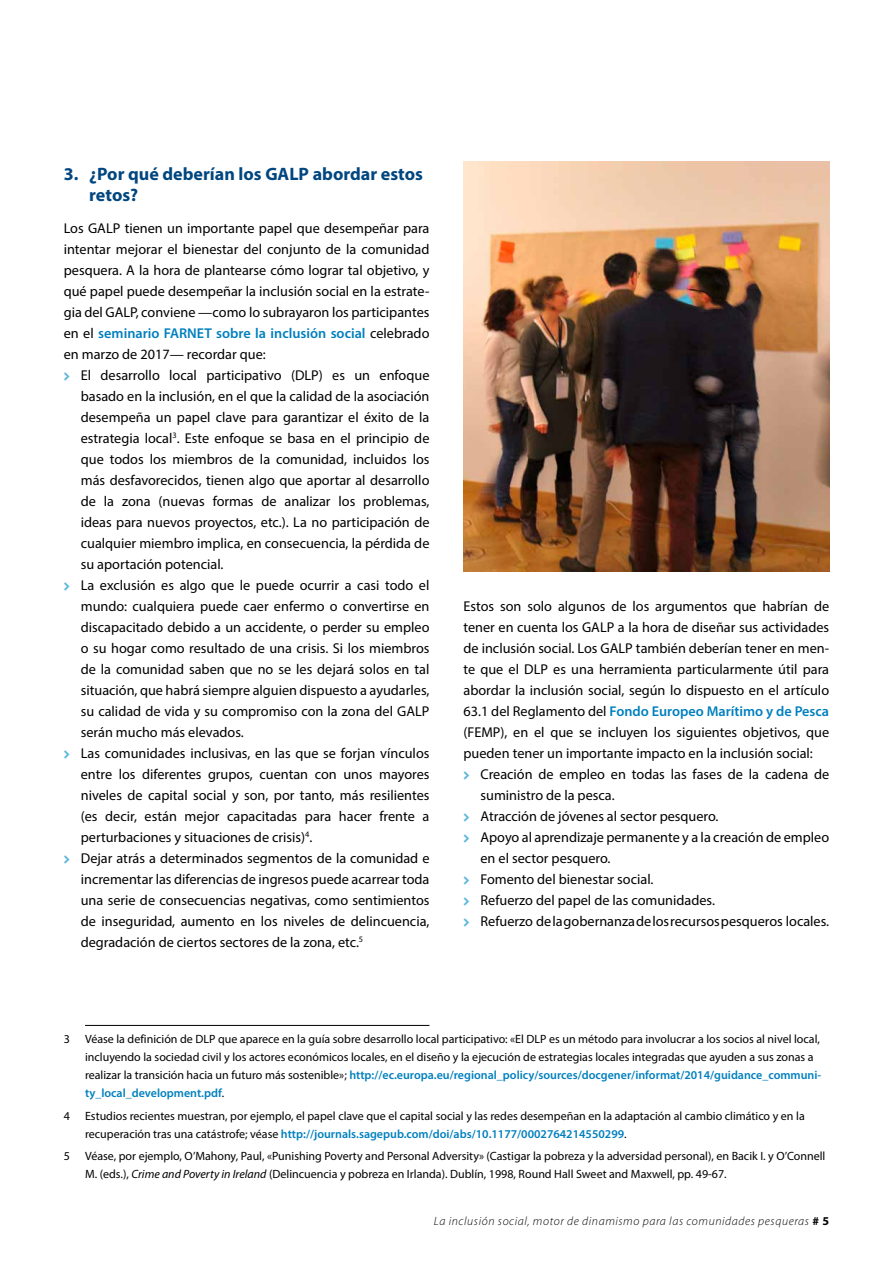
<style>
.page{position:relative;width:893px;height:1263px;background:#fff}
.page>*{position:absolute;margin:0;border:0;box-sizing:border-box;transform-origin:0 0}
.t1{font:700 18px/21px "Myriad Pro";color:#00467f}
.t2{font:14.25px/21px "Myriad Pro";color:#000;text-align:justify}
.t3{font:12px/18px "Myriad Pro";color:#000}
.t4{font:italic 300 12px "Myriad Pro";letter-spacing:.05em;color:#000}
.s1{font-weight:600;color:#0080be}
.s2{font-style:italic}
.s3{font-weight:700;font-style:normal}
</style>
<div class="page">
<hr style="left:85px;top:1025px;width:344px;height:1px;background:#000">
<img style="left:463px;top:162px;width:366px;height:410px">
<p class="t1" style="left:89px;top:163px;width:335px;text-indent:-26px">3. ¿Por qué deberían los GALP abordar estos retos?</p>
<p class="t2" style="left:64px;top:217px;width:367px">Los GALP tienen un importante papel que desempeñar para intentar mejorar el bienestar del conjunto de la comunidad pesquera. A la hora de plantearse cómo lograr tal objetivo, y qué papel puede desempeñar la inclusión social en la estrate&shy;gia del GALP, conviene —como lo subrayaron los participantes en el <span class="s1">seminario FARNET sobre la inclusión social</span> celebrado en marzo de 2017— recordar que:</p>
<p class="t2" style="left:81px;top:364px;width:350px;text-align:left">El desarrollo local participativo (DLP) es un enfoque basado en la inclusión, en el que la calidad de la asociación desempeña un papel clave para garantizar el éxito de la estrategia local<sup>3</sup>. Este enfoque se basa en el principio de que todos los miembros de la comunidad, incluidos los más desfavorecidos, tienen algo que aportar al desarrollo de la zona (nuevas formas de analizar los problemas, ideas para nuevos proyectos, etc.). La no participación de cualquier miembro implica, en consecuencia, la pérdida de su aportación potencial.<br>La exclusión es algo que le puede ocurrir a casi todo el mundo: cualquiera puede caer enfermo o convertirse en discapacitado debido a un accidente, o perder su empleo o su hogar como resultado de una crisis. Si los miembros de la comunidad saben que no se les dejará solos en tal situación, que habrá siempre alguien dispuesto a ayudarles, su calidad de vida y su compromiso con la zona del GALP serán mucho más elevados.<br>Las comunidades inclusivas, en las que se forjan vínculos entre los diferentes grupos, cuentan con unos mayores niveles de capital social y son, por tanto, más resilientes (es decir, están mejor capacitadas para hacer frente a perturbaciones y situaciones de crisis)<sup>4</sup>.<br>Dejar atrás a determinados segmentos de la comunidad e incrementar las diferencias de ingresos puede acarrear toda una serie de consecuencias negativas, como sentimientos de inseguridad, aumento en los niveles de delincuencia, degradación de ciertos sectores de la zona, etc.<sup>5</sup></p>
<p class="t2" style="left:463px;top:595px;width:367px">Estos son solo algunos de los argumentos que habrían de tener en cuenta los GALP a la hora de diseñar sus actividades de inclusión social. Los GALP también deberían tener en men&shy;te que el DLP es una herramienta particularmente útil para abordar la inclusión social, según lo dispuesto en el artículo 63.1 del Reglamento del <span class="s1">Fondo Europeo Marítimo y de Pesca </span>(FEMP), en el que se incluyen los siguientes objetivos, que pueden tener un importante impacto en la inclusión social:</p>
<p class="t2" style="left:480px;top:763px;width:350px;text-align:left">Creación de empleo en todas las fases de la cadena de suministro de la pesca.<br>Atracción de jóvenes al sector pesquero.<br>Apoyo al aprendizaje permanente y a la creación de empleo en el sector pesquero.<br>Fomento del bienestar social.<br>Refuerzo del papel de las comunidades.<br>Refuerzo de la gobernanza de los recursos pesqueros locales.</p>
<p class="t3" style="left:64px;top:1030px;width:8px">3</p>
<p class="t3" style="left:85px;top:1030px;width:738px">Véase la definición de DLP que aparece en la guía sobre desarrollo local participativo: «El DLP es un método para involucrar a los socios al nivel local, incluyendo la sociedad civil y los actores económicos locales, en el diseño y la ejecución de estrategias locales integradas que ayuden a sus zonas a realizar la transición hacia un futuro más sostenible»; <span class="s1">http://ec.europa.eu/regional_policy/sources/docgener/informat/2014/guidance_communi&shy;ty_local_development.pdf</span>.</p>
<p class="t3" style="left:64px;top:1106px;width:8px">4</p>
<p class="t3" style="left:85px;top:1106px;width:721px">Estudios recientes muestran, por ejemplo, el papel clave que el capital social y las redes desempeñan en la adaptación al cambio climático y en la recuperación tras una catástrofe; véase <span class="s1">http://journals.sagepub.com/doi/abs/10.1177/0002764214550299</span>.</p>
<p class="t3" style="left:64px;top:1147px;width:8px">5</p>
<p class="t3" style="left:85px;top:1147px;width:742px">Véase, por ejemplo, O’Mahony, Paul, «Punishing Poverty and Personal Adversity» (Castigar la pobreza y la adversidad personal), en Bacik I. y O’Connell<br>M. (eds.), <span class="s2">Crime and Poverty in Ireland</span> (Delincuencia y pobreza en Irlanda). Dublín, 1998, Round Hall Sweet and Maxwell, pp. 49-67.</p>
<p class="t4" style="left:434px;top:1214px;width:397px">La inclusión social, motor de dinamismo para las comunidades pesqueras <span class="s3"># 5</span></p>
</div>
